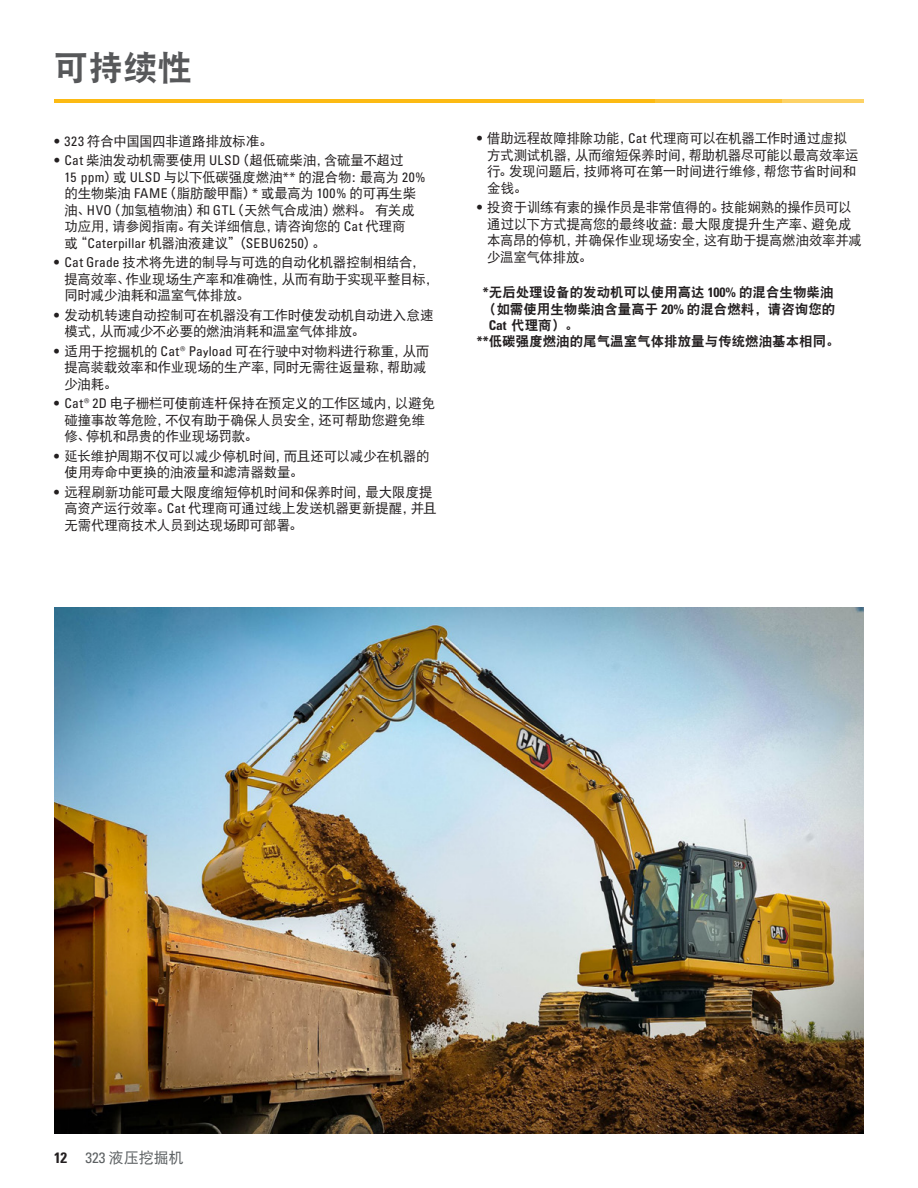
<style>
.page{position:relative;width:918px;height:1188px;background:#fff}
.page>*{position:absolute;margin:0;border:0;box-sizing:border-box;transform-origin:0 0}
.t1{font:34.5px "DFP Hei W9";color:#57585a}
.t2{font:15px "DFP Hei W5";color:#5d6163}
.t3{font:13.5px/16.5px "DFP Hei W5";letter-spacing:-.015em;color:#231f20}
.t4{font:13.5px "DFP Hei W9";color:#231f20}
.t5{font:condensed 13.5px "Univers LTCYR 57";letter-spacing:.025em;color:#231f20}
.s1{font-family:"Univers LT Std";font-weight:700;font-stretch:condensed}
.s2{font-family:"Univers LTCYR 57";font-stretch:condensed}
.s3{font-family:"DFP Hei W5";font-stretch:normal}
.s4{font-family:"Univers LTCYR 67 Bold Cond"}
.s5{font-family:"Univers LTCYR 67 Bold Cond";color:#231f20}
</style>
<div class="page">
<hr style="left:54px;top:99px;width:601px;height:4px;background:#fcba13">
<hr style="left:654px;top:99px;width:128px;height:4px;background:#fcc437">
<hr style="left:782px;top:99px;width:81px;height:4px;background:#fdd266">
<img style="left:54px;top:608px;width:809px;height:526px">
<h1 class="t1" style="left:54px;top:49px;width:139px">可持续性</h1>
<p class="t3" style="left:54px;top:132px;width:220px"><span class="s1">•</span> <span class="s2">323</span> 符合中国国四非道路排放标准。</p>
<p class="t3" style="left:64px;top:152px;width:363px;text-indent:-10px"><span class="s1">•</span> <span class="s2">Cat</span> 柴油发动机需要使用 <span class="s2">ULSD</span>（超低硫柴油，含硫量不超过<br><span class="s2">15 ppm</span>）或 <span class="s2">ULSD</span> 与以下低碳强度燃油<span class="s2">**</span> 的混合物：最高为 <span class="s2">20%</span>的生物柴油 <span class="s2">FAME</span>（脂肪酸甲酯）<span class="s2">*</span> 或最高为 <span class="s2">100%</span> 的可再生柴油、<span class="s2">HVO</span>（加氢植物油）和 <span class="s2">GTL</span>（天然气合成油）燃料。有关成功应用，请参阅指南。有关详细信息，请咨询您的 <span class="s2">Cat</span> 代理商</p>
<p class="t5" style="left:64px;top:234px;width:263px"><span class="s3">或“</span>Caterpillar <span class="s3">机器油液建议”（</span>SEBU6250<span class="s3">）。</span></p>
<p class="t3" style="left:64px;top:254px;width:375px;text-indent:-11px"><span class="s1">•</span> <span class="s2">Cat Grade</span> 技术将先进的制导与可选的自动化机器控制相结合，提高效率、作业现场生产率和准确性，从而有助于实现平整目标，同时减少油耗和温室气体排放。</p>
<p class="t3" style="left:64px;top:306px;width:371px;text-indent:-11px"><span class="s1">•</span> 发动机转速自动控制可在机器没有工作时使发动机自动进入怠速模式，从而减少不必要的燃油消耗和温室气体排放。</p>
<p class="t3" style="left:64px;top:342px;width:366px;text-indent:-11px"><span class="s1">•</span> 适用于挖掘机的 <span class="s2">Cat® Pa</span>y<span class="s2">load</span> 可在行驶中对物料进行称重，从而提高装载效率和作业现场的生产率，同时无需往返量称，帮助减少油耗。</p>
<p class="t3" style="left:64px;top:395px;width:372px;text-indent:-11px"><span class="s1">•</span> <span class="s2">Cat® 2D</span> 电子栅栏可使前连杆保持在预定义的工作区域内，以避免碰撞事故等危险，不仅有助于确保人员安全，还可帮助您避免维修、停机和昂贵的作业现场罚款。</p>
<p class="t3" style="left:64px;top:447px;width:367px;text-indent:-11px"><span class="s1">•</span> 延长维护周期不仅可以减少停机时间，而且还可以减少在机器的使用寿命中更换的油液量和滤清器数量。</p>
<p class="t3" style="left:64px;top:483px;width:374px;text-indent:-11px"><span class="s1">•</span> 远程刷新功能可最大限度缩短停机时间和保养时间，最大限度提高资产运行效率。<span class="s2">Cat</span> 代理商可通过线上发送机器更新提醒，并且无需代理商技术人员到达现场即可部署。</p>
<p class="t3" style="left:487px;top:130px;width:373px;text-indent:-11px"><span class="s1">•</span> 借助远程故障排除功能，<span class="s2">Cat</span> 代理商可以在机器工作时通过虚拟方式测试机器，从而缩短保养时间，帮助机器尽可能以最高效率运行。发现问题后，技师将可在第一时间进行维修，帮您节省时间和金钱。</p>
<p class="t3" style="left:487px;top:199px;width:376px;text-indent:-11px"><span class="s1">•</span> 投资于训练有素的操作员是非常值得的。技能娴熟的操作员可以通过以下方式提高您的最终收益：最大限度提升生产率、避免成本高昂的停机，并确保作业现场安全，这有助于提高燃油效率并减少温室气体排放。</p>
<p class="t4" style="left:483px;top:285px;width:352px"><span class="s4">*</span>无后处理设备的发动机可以使用高达 <span class="s4">100%</span> 的混合生物柴油</p>
<p class="t4" style="left:483px;top:302px;width:354px">（如需使用生物柴油含量高于 <span class="s4">20%</span> 的混合燃料，请咨询您的</p>
<p class="t4" style="left:489px;top:318px;width:92px"><span class="s4">Cat</span> 代理商）。</p>
<p class="t4" style="left:477px;top:334px;width:364px"><span class="s4">**</span>低碳强度燃油的尾气温室气体排放量与传统燃油基本相同。</p>
<p class="t2" style="left:54px;top:1149px;width:131px"><span class="s5">12</span> <span class="s2">323</span> 液压挖掘机</p>
</div>
